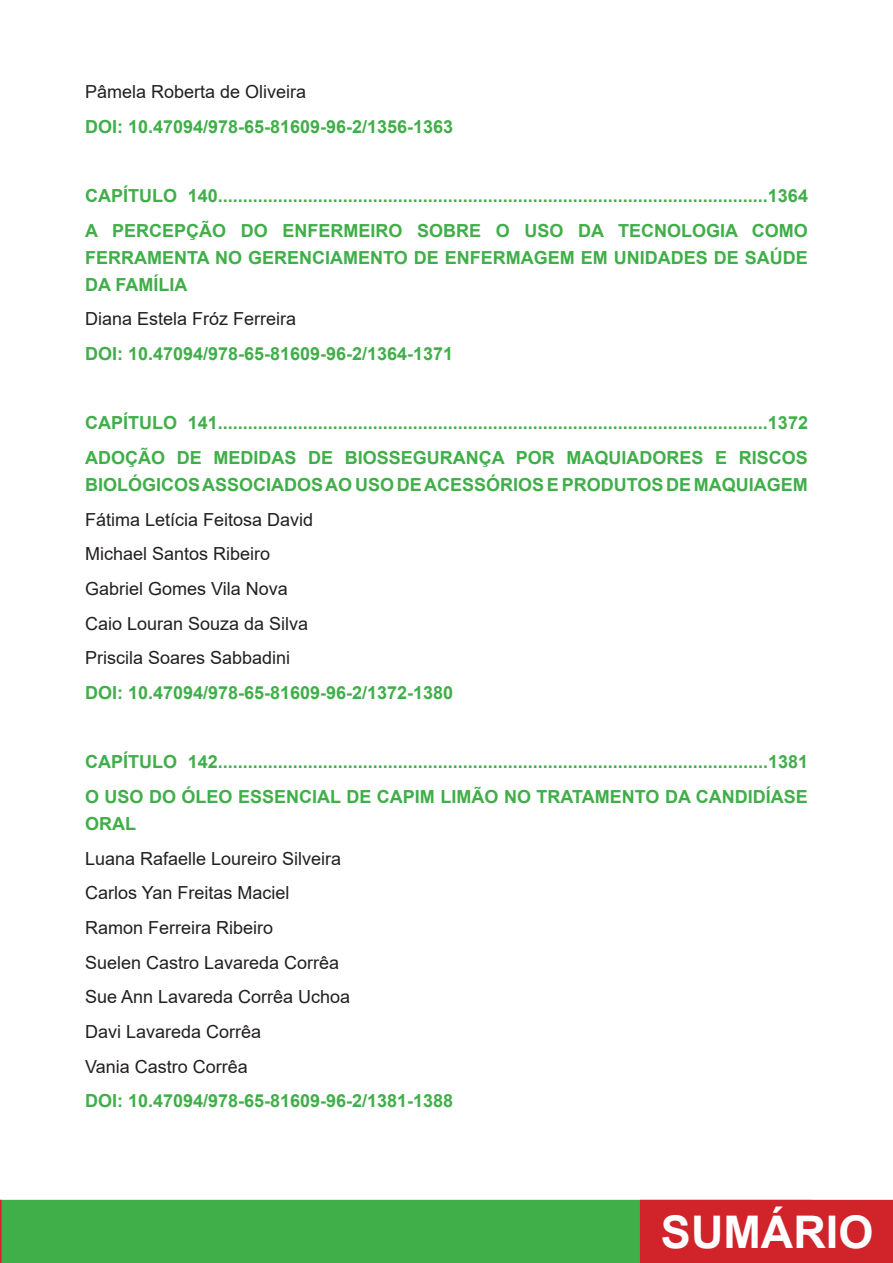
<style>
.page{position:relative;width:893px;height:1263px;background:#fff}
.page>*{position:absolute;margin:0;border:0;box-sizing:border-box;transform-origin:0 0}
.t1{font:700 45px "Arial";color:#fff}
.t2{font:700 18px/27px "Arial";color:#40ae49}
.t3{font:18px "Arial";color:#231f20}
</style>
<div class="page">
<div style="left:0;top:1200px;width:812px;height:63px;background:#40ae49"></div>
<svg style="left:0;top:1200px;width:2px;height:63px"></svg>
<div style="left:640px;top:1200px;width:253px;height:63px;background:#d1232a"></div>
<p class="t3" style="left:85px;top:79px;width:223px">Pâmela Roberta de Oliveira</p>
<p class="t2" style="left:85px;top:113px;width:370px">DOI: 10.47094/978-65-81609-96-2/1356-1363</p>
<p class="t2" style="left:85px;top:182px;width:724px">CAPÍTULO 140..............................................................................................................1364</p>
<p class="t2" style="left:85px;top:217px;width:724px;text-align:justify">A PERCEPÇÃO DO ENFERMEIRO SOBRE O USO DA TECNOLOGIA COMO FERRAMENTA NO GERENCIAMENTO DE ENFERMAGEM EM UNIDADES DE SAÚDE DA FAMÍLIA</p>
<p class="t3" style="left:85px;top:307px;width:213px">Diana Estela Fróz Ferreira</p>
<p class="t2" style="left:85px;top:340px;width:370px">DOI: 10.47094/978-65-81609-96-2/1364-1371</p>
<p class="t2" style="left:85px;top:410px;width:724px">CAPÍTULO 141..............................................................................................................1372</p>
<p class="t2" style="left:85px;top:444px;width:724px">ADOÇÃO DE MEDIDAS DE BIOSSEGURANÇA POR MAQUIADORES E RISCOS<br>BIOLÓGICOS ASSOCIADOS AO USO DE ACESSÓRIOS E PRODUTOS DE MAQUIAGEM</p>
<p class="t3" style="left:85px;top:507px;width:230px">Fátima Letícia Feitosa David</p>
<p class="t3" style="left:85px;top:542px;width:187px">Michael Santos Ribeiro</p>
<p class="t3" style="left:85px;top:576px;width:204px">Gabriel Gomes Vila Nova</p>
<p class="t3" style="left:85px;top:611px;width:225px">Caio Louran Souza da Silva</p>
<p class="t3" style="left:85px;top:646px;width:207px">Priscila Soares Sabbadini</p>
<p class="t2" style="left:85px;top:679px;width:370px">DOI: 10.47094/978-65-81609-96-2/1372-1380</p>
<p class="t2" style="left:85px;top:749px;width:724px">CAPÍTULO 142..............................................................................................................1381</p>
<p class="t2" style="left:85px;top:783px;width:724px">O USO DO ÓLEO ESSENCIAL DE CAPIM LIMÃO NO TRATAMENTO DA CANDIDÍASE<br>ORAL</p>
<p class="t3" style="left:85px;top:846px;width:258px">Luana Rafaelle Loureiro Silveira</p>
<p class="t3" style="left:85px;top:880px;width:206px">Carlos Yan Freitas Maciel</p>
<p class="t3" style="left:85px;top:915px;width:190px">Ramon Ferreira Ribeiro</p>
<p class="t3" style="left:85px;top:950px;width:256px">Suelen Castro Lavareda Corrêa</p>
<p class="t3" style="left:85px;top:984px;width:267px">Sue Ann Lavareda Corrêa Uchoa</p>
<p class="t3" style="left:85px;top:1019px;width:178px">Davi Lavareda Corrêa</p>
<p class="t3" style="left:85px;top:1054px;width:164px">Vania Castro Corrêa</p>
<p class="t2" style="left:85px;top:1088px;width:370px">DOI: 10.47094/978-65-81609-96-2/1381-1388</p>
<h1 class="t1" style="left:661px;top:1200px;width:214px">SUMÁRIO</h1>
</div>
